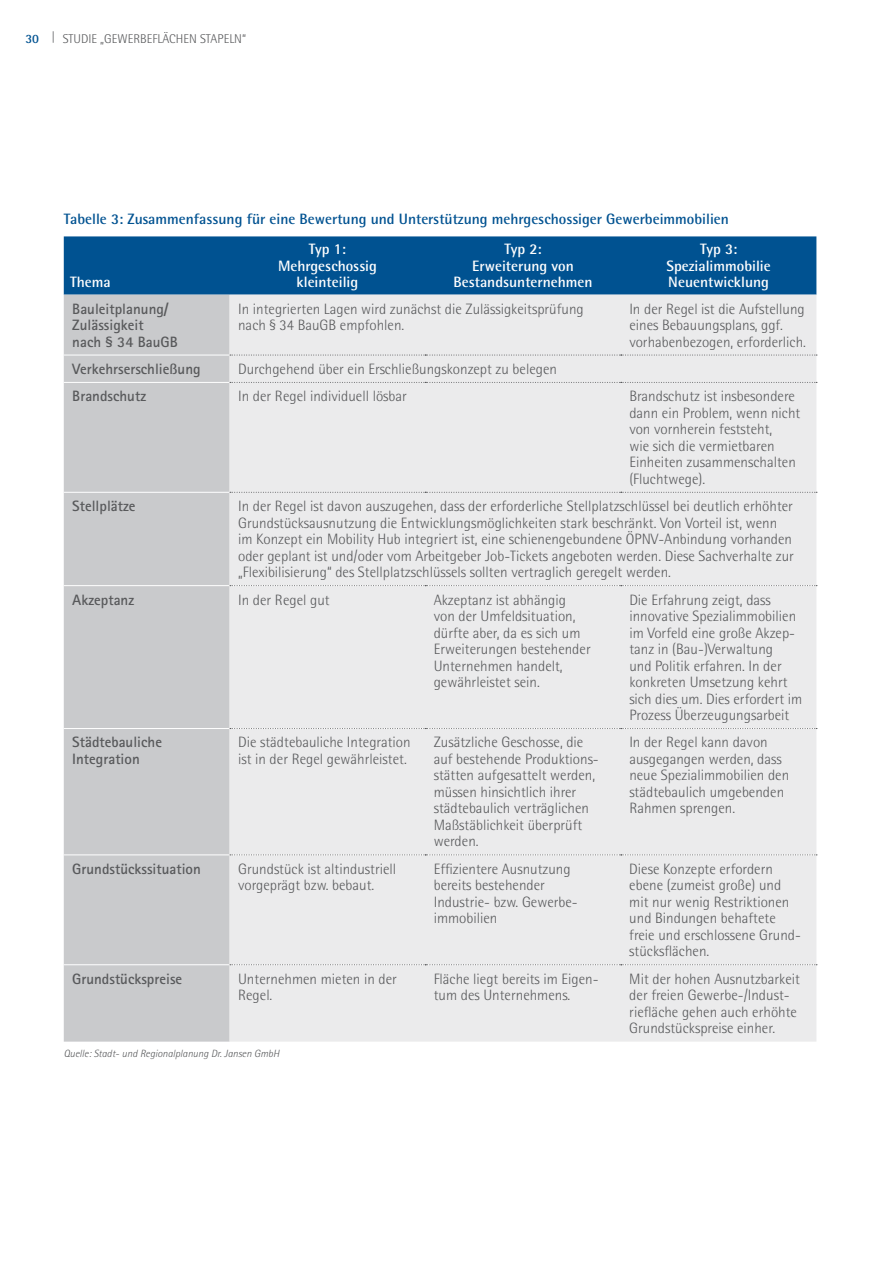
<style>
.page{position:relative;width:893px;height:1263px;background:#fff}
.page>*{position:absolute;margin:0;border:0;box-sizing:border-box;transform-origin:0 0}
.t1{font:300 15px/16.5px "Rotis Semi Sans Std";color:#58595b}
.t2{font:700 15px/16.5px "Rotis Sans Serif Std";color:#58595b}
.t3{font:700 15px/16.5px "Rotis Semi Sans Std";color:#fff;text-align:center}
.t4{font:700 15px "Rotis Semi Sans Std";color:#005291}
.t5{font:300 12.75px "Rotis Semi Sans Std";color:#58595b}
.t6{font:italic 300 10.5px "Rotis Semi Sans Std";color:#58595b}
.s1{font-weight:700;color:#005291}
</style>
<div class="page">
<div style="left:64px;top:236px;width:752px;height:59px;background:#005291"></div>
<div style="left:64px;top:295px;width:166px;height:747px;background:#c9cacc"></div>
<div style="left:230px;top:295px;width:586px;height:747px;background:#ebebec"></div>
<hr style="left:64px;top:355px;width:166px;height:1px;background:#fff">
<hr style="left:64px;top:382px;width:166px;height:1px;background:#fff">
<hr style="left:64px;top:492px;width:166px;height:1px;background:#fff">
<hr style="left:64px;top:585px;width:166px;height:1px;background:#fff">
<hr style="left:64px;top:728px;width:166px;height:1px;background:#fff">
<hr style="left:64px;top:854px;width:166px;height:1px;background:#fff">
<hr style="left:64px;top:964px;width:166px;height:1px;background:#fff">
<svg style="left:230px;top:355px;width:587px;height:1px"></svg>
<svg style="left:230px;top:382px;width:587px;height:1px"></svg>
<svg style="left:230px;top:492px;width:587px;height:1px"></svg>
<svg style="left:230px;top:585px;width:587px;height:1px"></svg>
<svg style="left:230px;top:728px;width:587px;height:1px"></svg>
<svg style="left:230px;top:854px;width:587px;height:1px"></svg>
<svg style="left:230px;top:964px;width:587px;height:1px"></svg>
<p class="t5" style="left:25px;top:31px;width:222px"><span class="s1">30</span> | Studie „Gewerbeflächen stapeln“</p>
<p class="t4" style="left:64px;top:209px;width:667px">Tabelle 3: Zusammenfassung für eine Bewertung und Unterstützung mehrgeschossiger Gewerbeimmobilien</p>
<p class="t3" style="left:70px;top:274px;width:42px">Thema</p>
<p class="t3" style="left:278px;top:241px;width:100px">Typ 1:<br>Mehrgeschossig kleinteilig</p>
<p class="t3" style="left:453px;top:241px;width:141px">Typ 2:<br>Erweiterung von<br>Bestandsunternehmen</p>
<p class="t3" style="left:666px;top:241px;width:106px">Typ 3:<br>Spezialimmobilie<br>Neuentwicklung</p>
<p class="t2" style="left:72px;top:300px;width:107px">Bauleitplanung/<br>Zulässigkeit<br>nach § 34 BauGB</p>
<p class="t1" style="left:238px;top:300px;width:347px">In integrierten Lagen wird zunächst die Zulässigkeitsprüfung nach § 34 BauGB empfohlen.</p>
<p class="t1" style="left:629px;top:300px;width:178px">In der Regel ist die Aufstellung eines Bebauungsplans, ggf. vorhabenbezogen, erforderlich.</p>
<p class="t2" style="left:72px;top:360px;width:130px">Verkehrserschließung</p>
<p class="t1" style="left:238px;top:361px;width:320px">Durchgehend über ein Erschließungskonzept zu belegen</p>
<p class="t2" style="left:72px;top:388px;width:75px">Brandschutz</p>
<p class="t1" style="left:238px;top:388px;width:170px">In der Regel individuell lösbar</p>
<p class="t1" style="left:629px;top:388px;width:173px">Brandschutz ist insbesondere dann ein Problem, wenn nicht von vornherein feststeht,<br>wie sich die vermietbaren<br>Einheiten zusammenschalten (Fluchtwege).</p>
<p class="t2" style="left:72px;top:497px;width:65px">Stellplätze</p>
<p class="t1" style="left:238px;top:498px;width:557px">In der Regel ist davon auszugehen, dass der erforderliche Stellplatzschlüssel bei deutlich erhöhter Grundstücksausnutzung die Entwicklungsmöglichkeiten stark beschränkt. Von Vorteil ist, wenn im Konzept ein Mobility Hub integriert ist, eine schienengebundene ÖPNV-Anbindung vorhanden oder geplant ist und/oder vom Arbeitgeber Job-Tickets angeboten werden. Diese Sachverhalte zur „Flexibilisierung“ des Stellplatzschlüssels sollten vertraglich geregelt werden.</p>
<p class="t2" style="left:72px;top:591px;width:63px">Akzeptanz</p>
<p class="t1" style="left:238px;top:591px;width:93px">In der Regel gut</p>
<p class="t1" style="left:434px;top:591px;width:158px">Akzeptanz ist abhängig von der Umfeldsituation, dürfte aber, da es sich um<br>Erweiterungen bestehender<br>Unternehmen handelt, gewährleistet sein.</p>
<p class="t1" style="left:629px;top:591px;width:174px">Die Erfahrung zeigt, dass innovative Spezialimmobilien im Vorfeld eine große Akzep&shy;tanz in (Bau-)Verwaltung<br>und Politik erfahren. In der konkreten Umsetzung kehrt sich dies um. Dies erfordert im<br>Prozess Überzeugungsarbeit</p>
<p class="t2" style="left:72px;top:734px;width:91px">Städtebauliche<br>Integration</p>
<p class="t1" style="left:238px;top:734px;width:174px">Die städtebauliche Integration ist in der Regel gewährleistet.</p>
<p class="t1" style="left:434px;top:734px;width:167px">Zusätzliche Geschosse, die auf bestehende Produktions&shy;stätten aufgesattelt werden, müssen hinsichtlich ihrer städtebaulich verträglichen<br>Maßstäblichkeit überprüft werden.</p>
<p class="t1" style="left:629px;top:734px;width:161px">In der Regel kann davon ausgegangen werden, dass neue Spezialimmobilien den städtebaulich umgebenden<br>Rahmen sprengen.</p>
<p class="t2" style="left:72px;top:860px;width:130px">Grundstückssituation</p>
<p class="t1" style="left:238px;top:860px;width:160px">Grundstück ist altindustriell vorgeprägt bzw. bebaut.</p>
<p class="t1" style="left:434px;top:860px;width:144px">Effizientere Ausnutzung bereits bestehender<br>Industrie- bzw. Gewerbe&shy;immobilien</p>
<p class="t1" style="left:629px;top:860px;width:173px">Diese Konzepte erfordern ebene (zumeist große) und mit nur wenig Restriktionen und Bindungen behaftete freie und erschlossene Grund&shy;stücksflächen.</p>
<p class="t2" style="left:72px;top:970px;width:111px">Grundstückspreise</p>
<p class="t1" style="left:238px;top:970px;width:160px">Unternehmen mieten in der<br>Regel.</p>
<p class="t1" style="left:434px;top:970px;width:166px">Fläche liegt bereits im Eigen&shy;tum des Unternehmens.</p>
<p class="t1" style="left:629px;top:970px;width:172px">Mit der hohen Ausnutzbarkeit der freien Gewerbe-/Indust&shy;riefläche gehen auch erhöhte<br>Grundstückspreise einher.</p>
<p class="t6" style="left:64px;top:1047px;width:217px">Quelle: Stadt- und Regionalplanung Dr. Jansen GmbH</p>
</div>
